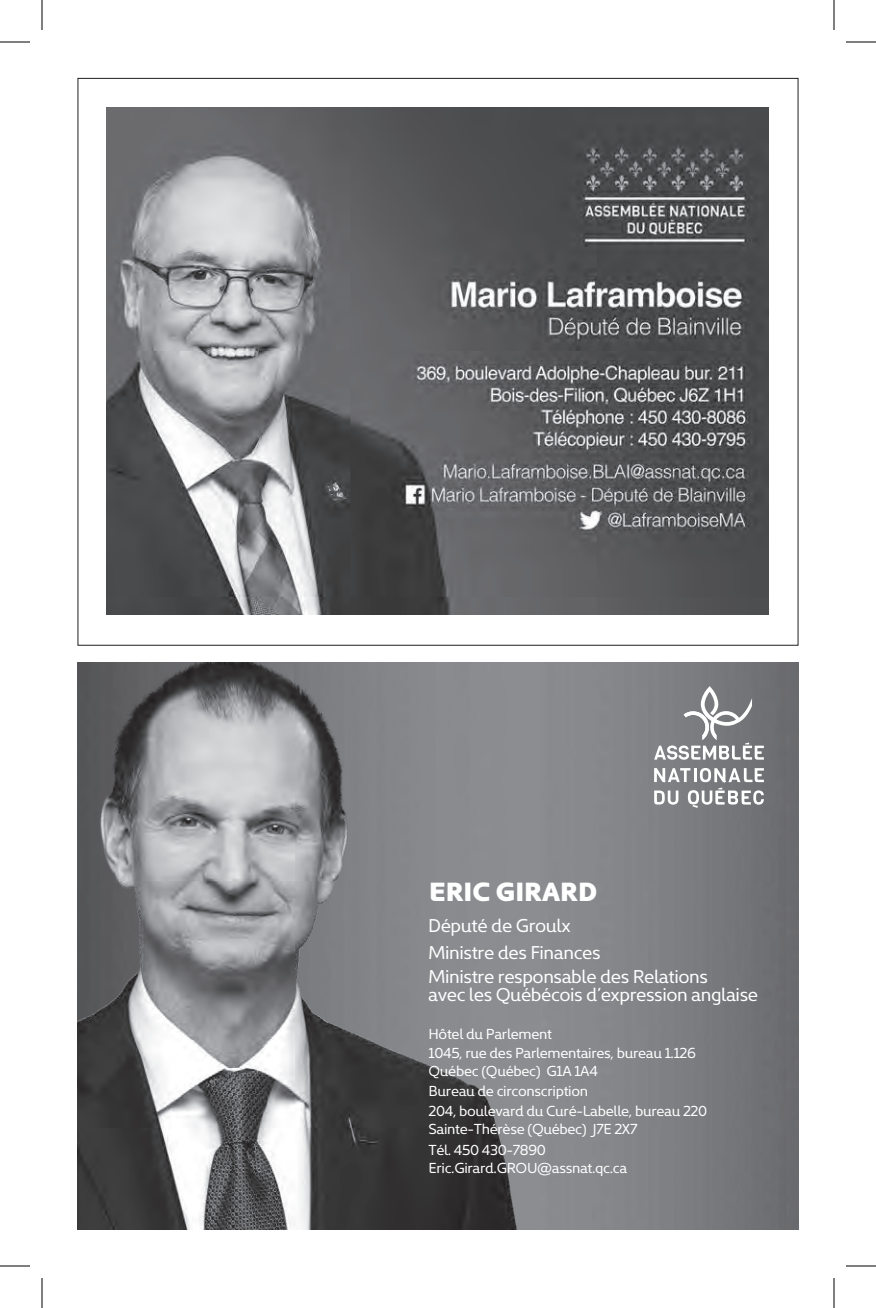
<style>
.page{position:relative;width:876px;height:1308px;background:#fff}
.page>*{position:absolute;margin:0;border:0;box-sizing:border-box;transform-origin:0 0}
.t1{font:900 26.6px "Kyrial Display Pro";color:#fff}
.t2{font:18.8px/27.2px "Kyrial Display Pro";letter-spacing:-.025em;color:#fff}
.t3{font:14.6px/18.6px "Kyrial Display Pro";letter-spacing:-.025em;color:#fff}
</style>
<div class="page">
<svg style="left:78px;top:663px;width:720px;height:567px;background:#7b7d7f"></svg>
<svg style="left:654px;top:768px;width:110px;height:40px"></svg>
<svg style="left:654px;top:686px;width:110px;height:74px;background:#909194"></svg>
<img style="left:107px;top:108px;width:662px;height:507px">
<hr style="left:0;top:42px;width:30px;height:1px;background:#000">
<hr style="left:846px;top:42px;width:30px;height:1px;background:#000">
<hr style="left:0;top:1266px;width:30px;height:1px;background:#000">
<hr style="left:846px;top:1266px;width:30px;height:1px;background:#000">
<hr style="left:42px;top:0;width:1px;height:30px;background:#000">
<hr style="left:42px;top:1278px;width:1px;height:30px;background:#000">
<hr style="left:834px;top:0;width:1px;height:30px;background:#000">
<hr style="left:834px;top:1278px;width:1px;height:30px;background:#000">
<h1 class="t1" style="left:429px;top:871px;width:170px">ERIC GIRARD</h1>
<p class="t2" style="left:428px;top:910px;width:174px">Député de Groulx<br>Ministre des Finances</p>
<p class="t2" style="left:428px;top:967px;width:331px;line-height:18.2px">Ministre responsable des Relations<br>avec les Québécois d’expression anglaise</p>
<p class="t3" style="left:429px;top:1024px;width:269px">Hôtel du Parlement<br>1045, rue des Parlementaires, bureau 1.126<br>Québec (Québec) G1A 1A4</p>
<p class="t3" style="left:429px;top:1080px;width:280px;line-height:20px">Bureau de circonscription<br>204, boulevard du Curé-Labelle, bureau 220</p>
<p class="t3" style="left:429px;top:1118px;width:210px;line-height:20.8px">Sainte-Thérèse (Québec) J7E 2X7<br>Tél. 450 430-7890</p>
<p class="t3" style="left:429px;top:1158px;width:200px">Eric.Girard.GROU@assnat.qc.ca</p>
</div>
